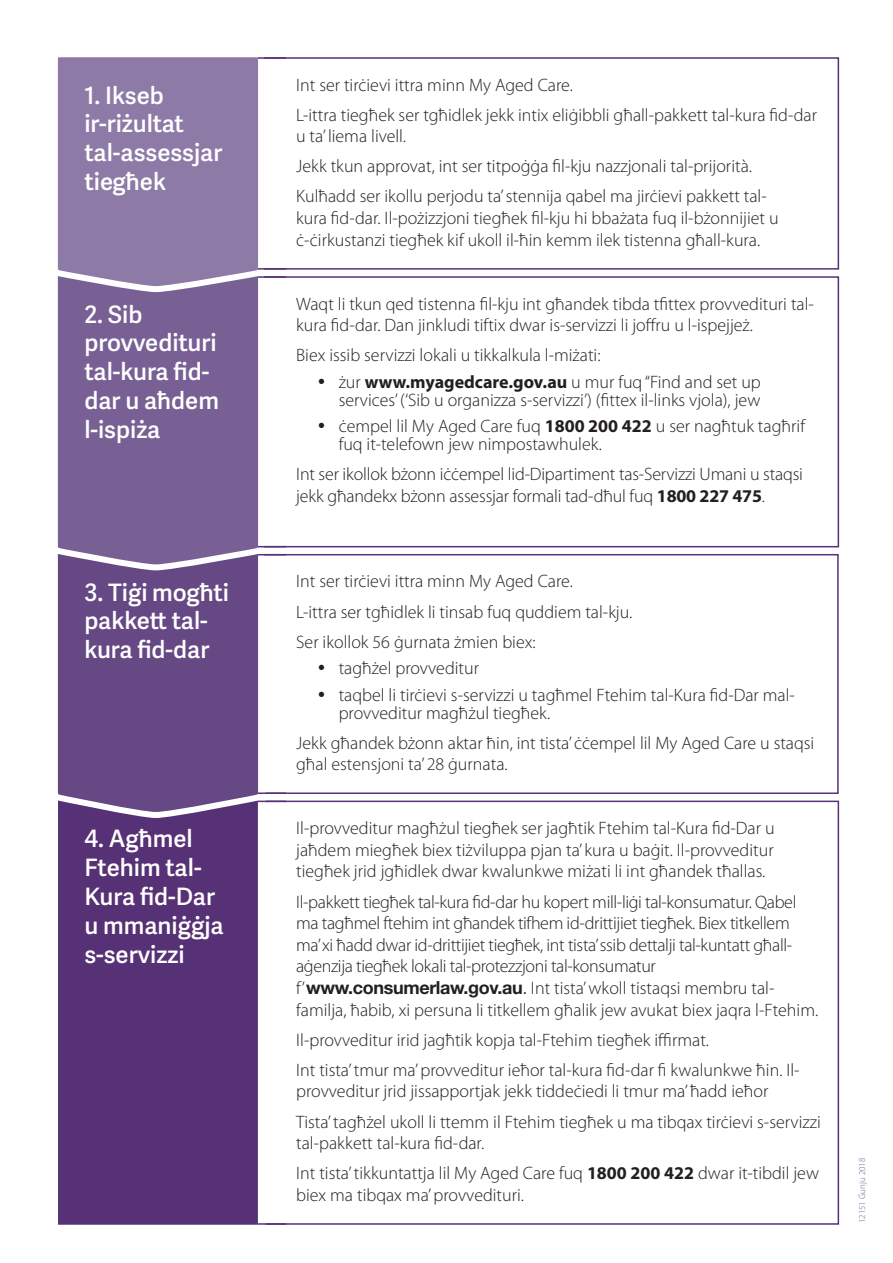
<style>
.page{position:relative;width:893px;height:1263px;background:#fff}
.page>*{position:absolute;margin:0;border:0;box-sizing:border-box;transform-origin:0 0}
.H2-_TABLE{font:600 24px/28.8px "Adelle Sans";color:#fff}
.Body{font:300 18px/21.6px "Myriad Pro";color:#231f20}
.Body-2{font:300 18px/21.6px "Myriad Pro";letter-spacing:-.02em;color:#231f20}
.t1{font:300 9px "Myriad Pro";color:#786095}
.s1{font-weight:700}
.s2{font-family:"Helvetica Neue LT Std";font-weight:700}
.s3{font-family:"Helvetica Neue LT Std"}
</style>
<div class="page">
<div style="left:54px;top:57px;width:785px;height:213px;border:2px solid #573175"></div>
<div style="left:57px;top:554px;width:782px;height:240px;border:2px solid #573175"></div>
<div style="left:54px;top:780px;width:208px;height:449px;background:#573175;border-radius:4px"></div>
<div style="left:50px;top:776px;width:216px;height:456px;border:8px solid #fff;border-radius:4px"></div>
<svg style="left:50px;top:573px;width:217px;height:248px;background:#745a8f"></svg>
<svg style="left:57px;top:295px;width:210px;height:278px;background:#816b9c"></svg>
<svg style="left:54px;top:57px;width:213px;height:238px;background:#9785ae"></svg>
<svg style="left:258px;top:801px;width:28px;height:1px"></svg>
<hr style="left:258px;top:1223px;width:28px;height:2px;background:#573175">
<hr style="left:258px;top:792px;width:28px;height:2px;background:#573175">
<svg style="left:258px;top:554px;width:28px;height:1px"></svg>
<svg style="left:258px;top:546px;width:28px;height:1px"></svg>
<hr style="left:258px;top:276px;width:28px;height:2px;background:#573175">
<hr style="left:258px;top:268px;width:28px;height:2px;background:#573175">
<hr style="left:258px;top:57px;width:28px;height:2px;background:#573175">
<p class="H2-_TABLE" style="left:84px;top:80px;width:139px">1. Ikseb ir-riżultat tal-assessjar tiegħek</p>
<p class="Body" style="left:296px;top:74px;width:278px">Int ser tirċievi ittra minn My Aged Care.</p>
<p class="Body" style="left:296px;top:104px;width:522px">L-ittra tiegħek ser tgħidlek jekk intix eliġibbli għall-pakkett tal-kura fid-dar u ta’ liema livell.</p>
<p class="Body" style="left:296px;top:156px;width:457px">Jekk tkun approvat, int ser titpoġġa fil-kju nazzjonali tal-prijorità.</p>
<p class="Body" style="left:296px;top:186px;width:484px">Kulħadd ser ikollu perjodu ta’ stennija qabel ma jirċievi pakkett tal&shy;kura fid-dar. Il-pożizzjoni tiegħek fil-kju hi bbażata fuq il-bżonnijiet u ċ-ċirkustanzi tiegħek kif ukoll il-ħin kemm ilek tistenna għall-kura.</p>
<p class="H2-_TABLE" style="left:84px;top:299px;width:136px">2. Sib provvedituri tal-kura fid&shy;dar u aħdem l-ispiża</p>
<p class="Body" style="left:296px;top:293px;width:519px">Waqt li tkun qed tistenna fil-kju int għandek tibda tfittex provvedituri tal&shy;kura fid-dar. Dan jinkludi tiftix dwar is-servizzi li joffru u l-ispejjeż.</p>
<p class="Body" style="left:296px;top:345px;width:306px">Biex issib servizzi lokali u tikkalkula l-miżati:</p>
<p class="Body" style="left:339px;top:373px;width:424px;line-height:18px">żur <span class="s1">www.myagedcare.gov.au</span> u mur fuq “Find and set up services’ (‘Sib u organizza s-servizzi’) (fittex il-links vjola), jew</p>
<p class="Body" style="left:339px;top:418px;width:468px;line-height:18px">ċempel lil My Aged Care fuq <span class="s1">1800 200 422</span> u ser nagħtuk tagħrif fuq it-telefown jew nimpostawhulek.</p>
<p class="Body" style="left:296px;top:464px;width:508px">Int ser ikollok bżonn iċċempel lid-Dipartiment tas-Servizzi Umani u staqsi jekk għandekx bżonn assessjar formali tad-dħul fuq <span class="s1">1800 227 475</span>.</p>
<p class="H2-_TABLE" style="left:84px;top:577px;width:146px">3. Tiġi mogħti pakkett tal&shy;kura fid-dar</p>
<p class="Body" style="left:296px;top:571px;width:278px">Int ser tirċievi ittra minn My Aged Care.</p>
<p class="Body" style="left:296px;top:601px;width:338px">L-ittra ser tgħidlek li tinsab fuq quddiem tal-kju.</p>
<p class="Body" style="left:296px;top:631px;width:241px">Ser ikollok 56 ġurnata żmien biex:</p>
<p class="Body" style="left:339px;top:658px;width:142px">tagħżel provveditur</p>
<p class="Body" style="left:339px;top:686px;width:458px;line-height:18px">taqbel li tirċievi s-servizzi u tagħmel Ftehim tal-Kura fid-Dar mal&shy;provveditur magħżul tiegħek.</p>
<p class="Body" style="left:296px;top:732px;width:520px">Jekk għandek bżonn aktar ħin, int tista’ ċċempel lil My Aged Care u staqsi għal estensjoni ta’ 28 ġurnata.</p>
<p class="H2-_TABLE" style="left:84px;top:823px;width:141px">4. Agħmel<br>Ftehim tal-<br>Kura fid-Dar u mmaniġġja s-servizzi</p>
<p class="Body" style="left:296px;top:818px;width:480px;text-align:justify">Il-provveditur magħżul tiegħek ser jagħtik Ftehim tal-Kura fid-Dar u jaħdem miegħek biex tiżviluppa pjan ta’ kura u baġit. Il-provveditur tiegħek jrid jgħidlek dwar kwalunkwe miżati li int għandek tħallas.</p>
<p class="Body-2" style="left:296px;top:891px;width:524px">Il-pakkett tiegħek tal-kura fid-dar hu kopert mill-liġi tal-konsumatur. Qabel ma tagħmel ftehim int għandek tifhem id-drittijiet tiegħek. Biex titkellem ma’ xi ħadd dwar id-drittijiet tiegħek, int tista’ ssib dettalji tal-kuntatt għall&shy;aġenzija tiegħek lokali tal-protezzjoni tal-konsumatur<br>f’ <span class="s2">www.consumerlaw.gov.au</span><span class="s3">.</span> Int tista’ wkoll tistaqsi membru tal&shy;familja, ħabib, xi persuna li titkellem għalik jew avukat biex jaqra l-Ftehim.</p>
<p class="Body" style="left:296px;top:1029px;width:414px">Il-provveditur irid jagħtik kopja tal-Ftehim tiegħek iffirmat.</p>
<p class="Body" style="left:296px;top:1059px;width:505px">Int tista’ tmur ma’ provveditur ieħor tal-kura fid-dar fi kwalunkwe ħin. Il&shy;provveditur jrid jissapportjak jekk tiddeċiedi li tmur ma’ ħadd ieħor</p>
<p class="Body" style="left:296px;top:1111px;width:526px">Tista’ tagħżel ukoll li ttemm il Ftehim tiegħek u ma tibqax tirċievi s-servizzi tal-pakkett tal-kura fid-dar.</p>
<p class="Body" style="left:296px;top:1163px;width:524px">Int tista’ tikkuntattja lil My Aged Care fuq <span class="s1">1800 200 422</span> dwar it-tibdil jew biex ma tibqax ma’ provvedituri.</p>
<p class="t1" style="left:857px;top:1223px;width:67px;rotate:-90deg">12151 Ġunju 2018</p>
</div>
